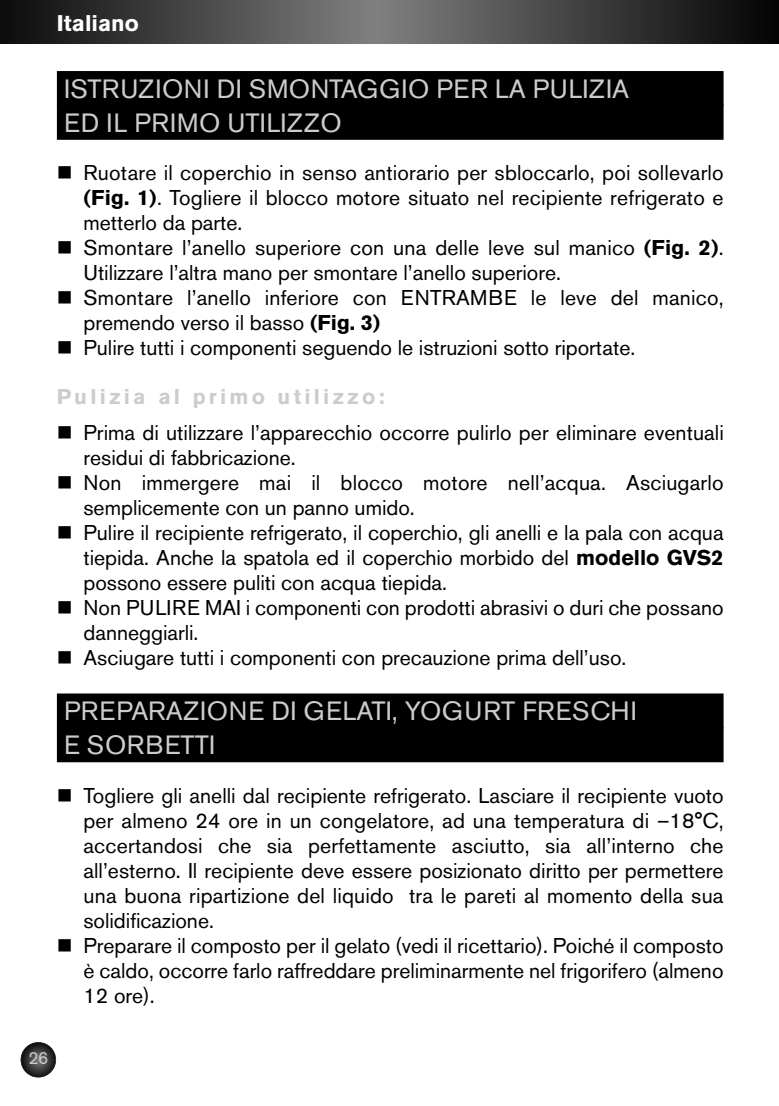
<style>
.page{position:relative;width:779px;height:1106px;background:#fff}
.page>*{position:absolute;margin:0;border:0;box-sizing:border-box;transform-origin:0 0}
.t1{font:26.25px/33.8px "Akzidenz Grotesk BE";letter-spacing:.02em;color:#ccc}
.t2{font:700 22.5px "Akzidenz Grotesk BE";color:#fff}
.t3{font:21.25px/25px "Akzidenz Grotesk BE";color:#000}
.t4{font:700 21.25px "Akzidenz Grotesk BE";letter-spacing:.15em;color:#ccc}
.t5{font:17.5px "Akzidenz Grotesk BE";color:#ccc}
.s1{font-weight:700}
</style>
<div class="page">
<svg style="left:0;top:0;width:778px;height:44px;background:#434343"></svg>
<svg style="left:21px;top:1043px;width:34px;height:34px"></svg>
<div style="left:21px;top:1042px;width:35px;height:35px;border:2px solid #000;border-radius:50%"></div>
<div style="left:57px;top:71px;width:666px;height:35px;background:#000"></div>
<div style="left:57px;top:105px;width:666px;height:35px;background:#000"></div>
<div style="left:57px;top:693px;width:666px;height:35px;background:#000"></div>
<div style="left:57px;top:727px;width:666px;height:35px;background:#000"></div>
<p class="t2" style="left:57px;top:15px;width:83px">Italiano</p>
<p class="t1" style="left:64px;top:75px;width:566px">ISTRUZIONI DI SMONTAGGIO PER LA PULIZIA<br>ED IL PRIMO UTILIZZO</p>
<p class="t3" style="left:83px;top:163px;width:641px;text-align:justify;text-indent:-27px">■ Ruotare il coperchio in senso antiorario per sbloccarlo, poi sollevarlo <span class="s1">(Fig. 1)</span>. Togliere il blocco motore situato nel recipiente refrigerato e metterlo da parte.</p>
<p class="t3" style="left:83px;top:238px;width:641px;text-indent:-27px">■ Smontare l’anello superiore con una delle leve sul manico <span class="s1">(Fig. 2)</span>.<br>Utilizzare l’altra mano per smontare l’anello superiore.</p>
<p class="t3" style="left:83px;top:288px;width:641px;text-indent:-27px">■ Smontare l’anello inferiore con ENTRAMBE le leve del manico, premendo verso il basso <span class="s1">(Fig. 3)</span></p>
<p class="t3" style="left:57px;top:338px;width:579px">■ Pulire tutti i componenti seguendo le istruzioni sotto riportate.</p>
<p class="t4" style="left:57px;top:389px;width:329px">Pulizia al primo utilizzo:</p>
<p class="t3" style="left:83px;top:422px;width:641px;text-indent:-27px">■ Prima di utilizzare l’apparecchio occorre pulirlo per eliminare eventuali residui di fabbricazione.</p>
<p class="t3" style="left:83px;top:472px;width:641px;text-indent:-27px">■ Non immergere mai il blocco motore nell’acqua. Asciugarlo semplicemente con un panno umido.</p>
<p class="t3" style="left:83px;top:522px;width:641px;text-align:justify;text-indent:-27px">■ Pulire il recipiente refrigerato, il coperchio, gli anelli e la pala con acqua tiepida. Anche la spatola ed il coperchio morbido del <span class="s1">modello GVS2 </span>possono essere puliti con acqua tiepida.</p>
<p class="t3" style="left:83px;top:597px;width:641px;text-indent:-27px">■ Non PULIRE MAI i componenti con prodotti abrasivi o duri che possano danneggiarli.</p>
<p class="t3" style="left:57px;top:647px;width:571px">■ Asciugare tutti i componenti con precauzione prima dell’uso.</p>
<p class="t1" style="left:64px;top:697px;width:574px">PREPARAZIONE DI GELATI, YOGURT FRESCHI<br>E SORBETTI</p>
<p class="t3" style="left:83px;top:785px;width:641px;text-align:justify;text-indent:-27px">■ Togliere gli anelli dal recipiente refrigerato. Lasciare il recipiente vuoto per almeno 24 ore in un congelatore, ad una temperatura di –18°C, accertandosi che sia perfettamente asciutto, sia all’interno che all’esterno. Il recipiente deve essere posizionato diritto per permettere una buona ripartizione del liquido tra le pareti al momento della sua solidificazione.</p>
<p class="t3" style="left:83px;top:935px;width:641px;text-align:justify;text-indent:-27px">■ Preparare il composto per il gelato (vedi il ricettario). Poiché il composto è caldo, occorre farlo raffreddare preliminarmente nel frigorifero (almeno 12 ore).</p>
<p class="t5" style="left:28px;top:1051px;width:21px">26</p>
</div>
